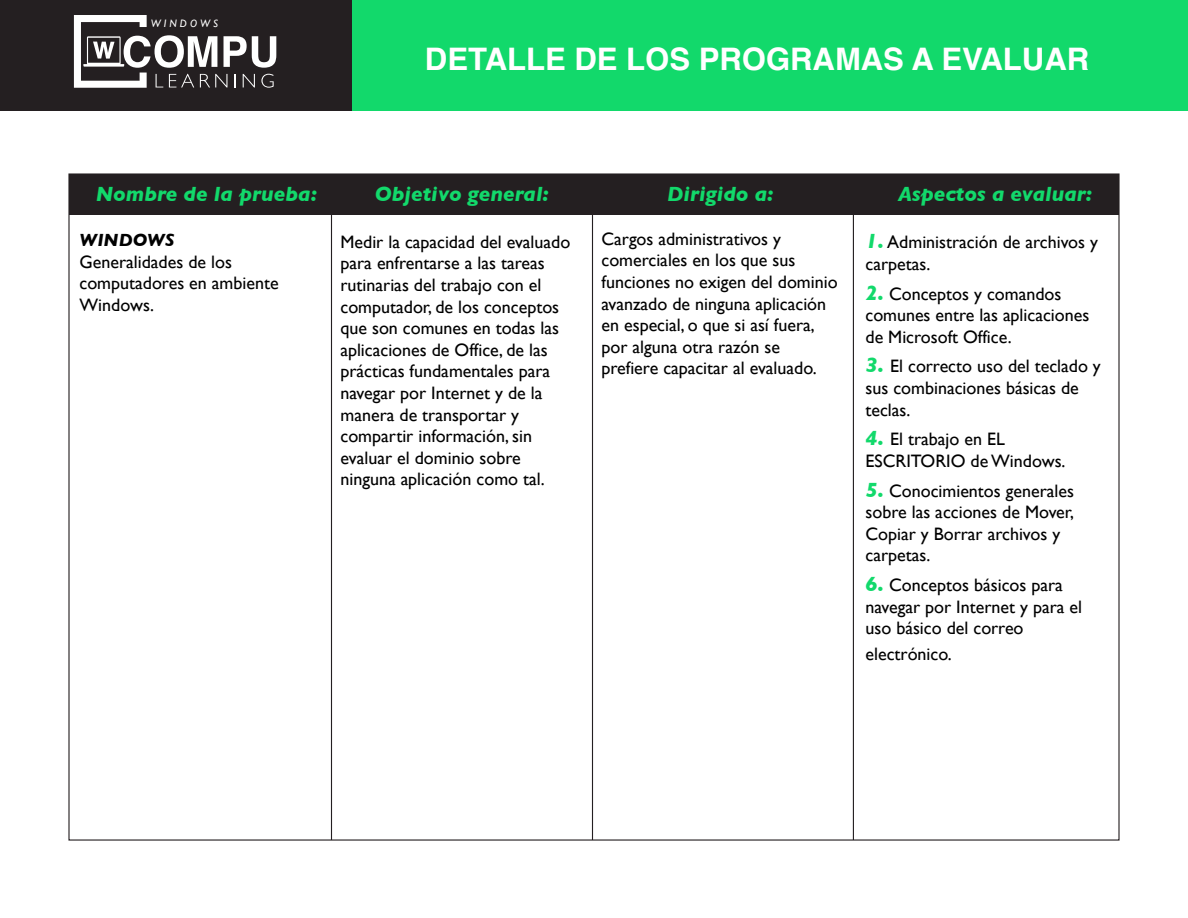
<style>
.page{position:relative;width:1188px;height:918px;background:#fff}
.page>*{position:absolute;margin:0;border:0;box-sizing:border-box;transform-origin:0 0}
.t1{font:700 31.05px "Helvetica";color:#fff}
.t2{font:italic 700 21px "Gill Sans";color:#12d96b}
.t3{font:18px/21.6px "Gill Sans";color:#000}
.t4{font:italic 700 18px "Gill Sans";color:#000}
.t5{font:italic 10.8px "Gill Sans";color:#fff}
.s1{font-weight:700;font-style:italic;font-size:21px;color:#12d96b}
</style>
<div class="page">
<div style="left:0;top:0;width:353px;height:111px;background:#241f21"></div>
<div style="left:352px;top:0;width:836px;height:111px;background:#12d96b"></div>
<div style="left:69px;top:174px;width:1049px;height:40px;background:#241f21"></div>
<hr style="left:331px;top:205px;width:1px;height:635px;background:#241f21">
<hr style="left:592px;top:205px;width:1px;height:635px;background:#241f21">
<hr style="left:853px;top:205px;width:1px;height:635px;background:#241f21">
<svg style="left:74px;top:15px;width:202px;height:73px"></svg>
<p class="t5" style="left:151px;top:17px;width:69px">W I N D O W S</p>
<h1 class="t1" style="left:425px;top:34px;width:666px">DETALLE DE LOS PROGRAMAS A EVALUAR</h1>
<p class="t2" style="left:96px;top:182px;width:223px">Nombre de la prueba:</p>
<p class="t2" style="left:375px;top:182px;width:176px">Objetivo general:</p>
<p class="t2" style="left:667px;top:182px;width:108px">Dirigido a:</p>
<p class="t2" style="left:898px;top:182px;width:196px">Aspectos a evaluar:</p>
<p class="t4" style="left:80px;top:230px;width:96px">WINDOWS</p>
<p class="t3" style="left:80px;top:251px;width:201px">Generalidades de los computadores en ambiente<br>Windows.</p>
<p class="t3" style="left:340px;top:231px;width:231px">Medir la capacidad del evaluado para enfrentarse a las tareas rutinarias del trabajo con el computador, de los conceptos que son comunes en todas las aplicaciones de Office, de las prácticas fundamentales para navegar por Internet y de la manera de transportar y compartir información, sin evaluar el dominio sobre ninguna aplicación como tal.</p>
<p class="t3" style="left:602px;top:228px;width:238px">Cargos administrativos y comerciales en los que sus funciones no exigen del dominio avanzado de ninguna aplicación en especial, o que si así fuera, por alguna otra razón se prefiere capacitar al evaluado.</p>
<p class="t3" style="left:866px;top:231px;width:234px"><span class="s1">1.</span> Administración de archivos y carpetas.</p>
<p class="t3" style="left:866px;top:282px;width:225px"><span class="s1">2.</span> Conceptos y comandos comunes entre las aplicaciones de Microsoft Office.</p>
<p class="t3" style="left:865px;top:355px;width:237px"><span class="s1">3.</span> El correcto uso del teclado y sus combinaciones básicas de teclas.</p>
<p class="t3" style="left:865px;top:428px;width:202px"><span class="s1">4.</span> El trabajo en EL<br>ESCRITORIO de Windows.</p>
<p class="t3" style="left:866px;top:480px;width:210px"><span class="s1">5.</span> Conocimientos generales sobre las acciones de Mover,<br>Copiar y Borrar archivos y carpetas.</p>
<p class="t3" style="left:866px;top:574px;width:218px"><span class="s1">6.</span> Conceptos básicos para navegar por Internet y para el uso básico del correo</p>
<p class="t3" style="left:866px;top:643px;width:88px">electrónico.</p>
</div>
